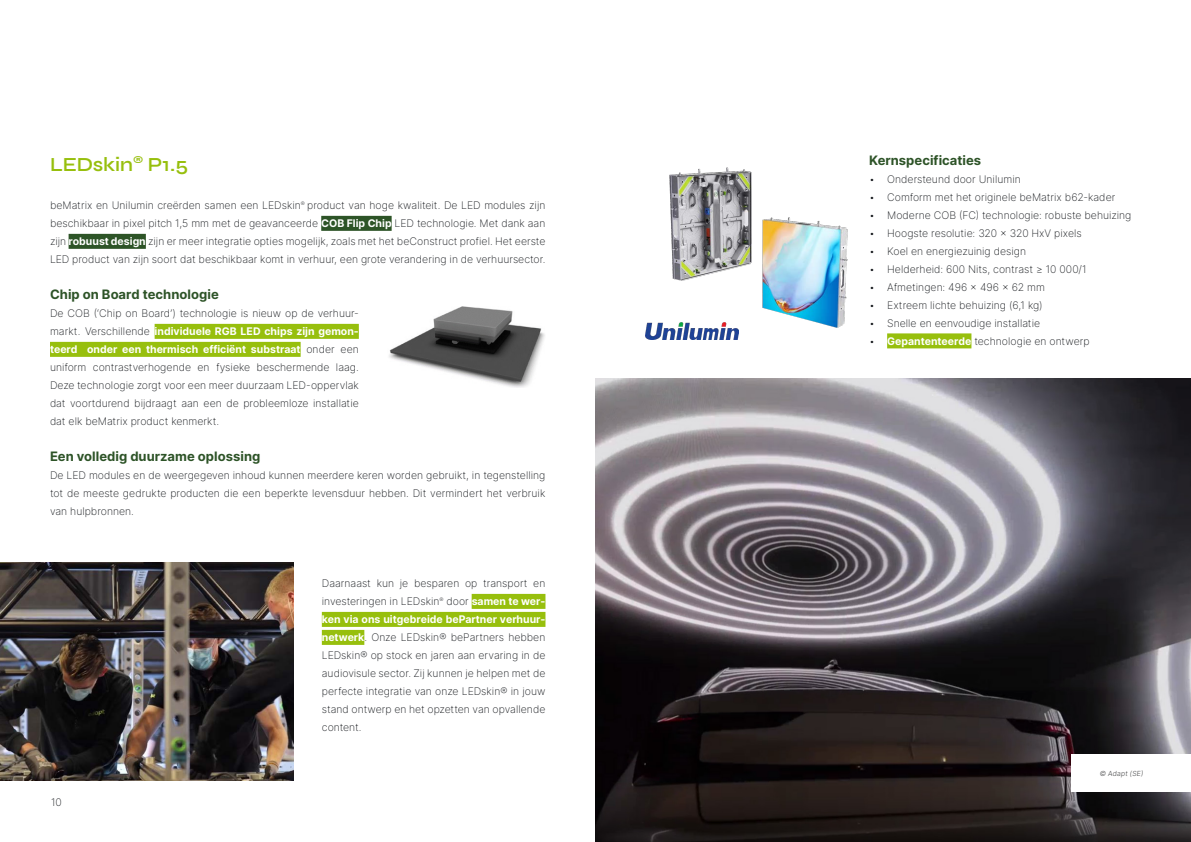
<style>
.page{position:relative;width:1191px;height:842px;background:#fff}
.page>*{position:absolute;margin:0;border:0;box-sizing:border-box;transform-origin:0 0}
.Sub_Title_Green{font:600 20px "Syne";letter-spacing:-.005em;color:#97bf0d}
.Small_Sub_Title{font:700 13px "Inter";letter-spacing:.005em;color:#2d5327}
.Small_Sub_Title-2{font:200 10.5px/18px "Inter";letter-spacing:.005em;color:#111418;text-align:justify}
.t1{font:300 7px "Inter";color:#4e4f50}
.s1{font-weight:700;color:#fff}
</style>
<div class="page">
<div style="left:321px;top:216px;width:71px;height:15px;background:#2d5427"></div>
<div style="left:69px;top:234px;width:77px;height:15px;background:#2d5427"></div>
<div style="left:155px;top:324px;width:204px;height:15px;background:#97bf0d"></div>
<div style="left:50px;top:342px;width:251px;height:15px;background:#97bf0d"></div>
<div style="left:471px;top:594px;width:74px;height:15px;background:#97bf0d"></div>
<div style="left:322px;top:612px;width:223px;height:15px;background:#97bf0d"></div>
<div style="left:322px;top:630px;width:42px;height:15px;background:#97bf0d"></div>
<img style="left:389px;top:307px;width:156px;height:81px">
<img style="left:0;top:562px;width:293px;height:219px">
<img style="left:647px;top:167px;width:201px;height:173px">
<div style="left:887px;top:333px;width:84px;height:15px;background:#97bf0d"></div>
<img style="left:645px;top:322px;width:93px;height:17px">
<img style="left:595px;top:379px;width:596px;height:463px">
<div style="left:1071px;top:754px;width:120px;height:38px;background:#fff"></div>
<p class="Sub_Title_Green" style="left:50px;top:152px;width:140px">LEDskin<sup>®</sup> P1.5</p>
<p class="Small_Sub_Title-2" style="left:50px;top:196px;width:497px">beMatrix en Unilumin creërden samen een LEDskin<sup>®</sup> product van hoge kwaliteit. De LED modules zijn beschikbaar in pixel pitch 1,5 mm met de geavanceerde <span class="s1">COB Flip Chip</span> LED technologie. Met dank aan zijn <span class="s1">robuust design</span> zijn er meer integratie opties mogelijk, zoals met het beConstruct profiel. Het eerste LED product van zijn soort dat beschikbaar komt in verhuur, een grote verandering in de verhuursector.</p>
<p class="Small_Sub_Title" style="left:50px;top:285px;width:170px">Chip on Board technologie</p>
<p class="Small_Sub_Title-2" style="left:50px;top:304px;width:310px">De COB (‘Chip on Board’) technologie is nieuw op de verhuur&shy;markt. Verschillende <span class="s1">individuele RGB LED chips zijn gemon&shy;teerd onder een thermisch efficiënt substraat</span> onder een uniform contrastverhogende en fysieke beschermende laag.<br>Deze technologie zorgt voor een meer duurzaam LED-oppervlak dat voortdurend bijdraagt aan een de probleemloze installatie dat elk beMatrix product kenmerkt.</p>
<p class="Small_Sub_Title" style="left:50px;top:447px;width:212px">Een volledig duurzame oplossing</p>
<p class="Small_Sub_Title-2" style="left:50px;top:466px;width:497px">De LED modules en de weergegeven inhoud kunnen meerdere keren worden gebruikt, in tegenstelling tot de meeste gedrukte producten die een beperkte levensduur hebben. Dit vermindert het verbruik van hulpbronnen.</p>
<p class="Small_Sub_Title-2" style="left:51px;top:793px;width:12px">10</p>
<p class="Small_Sub_Title-2" style="left:322px;top:574px;width:225px">Daarnaast kun je besparen op transport en investeringen in LEDskin<sup>®</sup> door <span class="s1">samen te wer&shy;ken via ons uitgebreide bePartner verhuur&shy;netwerk</span>. Onze LEDskin® bePartners hebben LEDskin® op stock en jaren aan ervaring in de audiovisule sector. Zij kunnen je helpen met de perfecte integratie van onze LEDskin® in jouw stand ontwerp en het opzetten van opvallende content.</p>
<p class="Small_Sub_Title" style="left:869px;top:151px;width:113px">Kernspecificaties</p>
<p class="Small_Sub_Title-2" style="left:869px;top:170px;width:153px">• Ondersteund door Unilumin</p>
<p class="Small_Sub_Title-2" style="left:869px;top:188px;width:248px">• Comform met het originele beMatrix b62-kader</p>
<p class="Small_Sub_Title-2" style="left:869px;top:206px;width:264px">• Moderne COB (FC) technologie: robuste behuizing</p>
<p class="Small_Sub_Title-2" style="left:869px;top:224px;width:214px">• Hoogste resolutie: 320 x 320 HxV pixels</p>
<p class="Small_Sub_Title-2" style="left:869px;top:242px;width:159px">• Koel en energiezuinig design</p>
<p class="Small_Sub_Title-2" style="left:869px;top:260px;width:219px">• Helderheid: 600 Nits, contrast ≥ 10 000/1</p>
<p class="Small_Sub_Title-2" style="left:869px;top:278px;width:177px">• Afmetingen: 496 x 496 x 62 mm</p>
<p class="Small_Sub_Title-2" style="left:869px;top:296px;width:175px">• Extreem lichte behuizing (6,1 kg)</p>
<p class="Small_Sub_Title-2" style="left:869px;top:314px;width:172px">• Snelle en eenvoudige installatie</p>
<p class="Small_Sub_Title-2" style="left:869px;top:332px;width:222px">• <span class="s1">Gepantenteerde</span> technologie en ontwerp</p>
<p class="t1" style="left:1099px;top:768px;width:47px">© Adapt (SE)</p>
</div>
